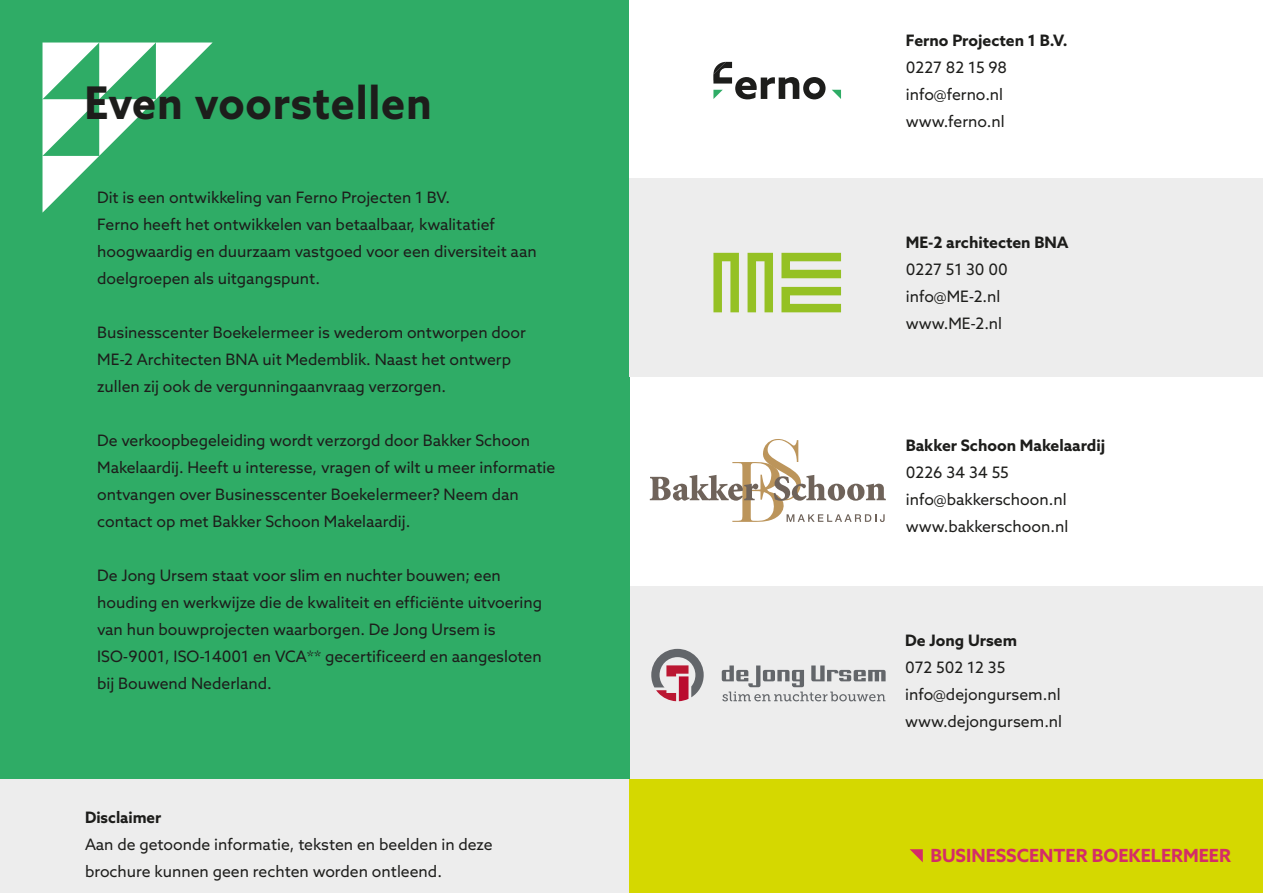
<style>
.page{position:relative;width:1263px;height:893px;background:#fff}
.page>*{position:absolute;margin:0;border:0;box-sizing:border-box;transform-origin:0 0}
.t1{font:700 45px "Azo Sans";letter-spacing:.02em;color:#1d1d1b;scale:.96 1}
.t2{font:700 18.15px "Azo Sans";color:#d42c67}
.t3{font:15.75px/27px "Azo Sans";color:#1d1d1b}
.t4{font:700 15.75px "Azo Sans";color:#1d1d1b}
</style>
<div class="page">
<svg style="left:650px;top:439px;width:236px;height:83px"></svg>
<div style="left:0;top:669px;width:630px;height:224px;background:#ededed"></div>
<div style="left:630px;top:779px;width:633px;height:114px;background:#d5d800"></div>
<div style="left:0;top:0;width:630px;height:779px;background:#2fac66"></div>
<svg style="left:43px;top:43px;width:169px;height:169px"></svg>
<div style="left:630px;top:178px;width:633px;height:198px;background:#ededed"></div>
<svg style="left:781px;top:253px;width:60px;height:25px"></svg>
<svg style="left:781px;top:287px;width:60px;height:25px"></svg>
<svg style="left:747px;top:253px;width:26px;height:59px"></svg>
<svg style="left:713px;top:253px;width:26px;height:59px"></svg>
<svg style="left:713px;top:62px;width:112px;height:37px"></svg>
<svg style="left:832px;top:90px;width:9px;height:9px"></svg>
<svg style="left:910px;top:849px;width:13px;height:13px"></svg>
<div style="left:630px;top:586px;width:633px;height:193px;background:#ededed"></div>
<svg style="left:651px;top:649px;width:53px;height:52px"></svg>
<svg style="left:722px;top:665px;width:163px;height:36px"></svg>
<h1 class="t1" style="left:85px;top:73px;width:363px">Even voorstellen</h1>
<p class="t3" style="left:97px;top:183px;width:441px">Dit is een ontwikkeling van Ferno Projecten 1 BV.<br>Ferno heeft het ontwikkelen van betaalbaar, kwalitatief hoogwaardig en duurzaam vastgoed voor een diversiteit aan doelgroepen als uitgangspunt.</p>
<p class="t3" style="left:97px;top:318px;width:430px">Businesscenter Boekelermeer is wederom ontworpen door<br>ME-2 Architecten BNA uit Medemblik. Naast het ontwerp zullen zij ook de vergunningaanvraag verzorgen.</p>
<p class="t3" style="left:97px;top:426px;width:460px">De verkoopbegeleiding wordt verzorgd door Bakker Schoon Makelaardij. Heeft u interesse, vragen of wilt u meer informatie ontvangen over Businesscenter Boekelermeer? Neem dan contact op met Bakker Schoon Makelaardij.</p>
<p class="t3" style="left:97px;top:561px;width:446px">De Jong Ursem staat voor slim en nuchter bouwen; een houding en werkwijze die de kwaliteit en efficiënte uitvoering van hun bouwprojecten waarborgen. De Jong Ursem is ISO-9001, ISO-14001 en VCA** gecertificeerd en aangesloten bij Bouwend Nederland.</p>
<p class="t4" style="left:85px;top:807px;width:78px">Disclaimer</p>
<p class="t3" style="left:85px;top:830px;width:409px">Aan de getoonde informatie, teksten en beelden in deze brochure kunnen geen rechten worden ontleend.</p>
<p class="t4" style="left:906px;top:30px;width:163px">Ferno Projecten 1 B.V.</p>
<p class="t3" style="left:906px;top:54px;width:103px">0227 82 15 98 info@ferno.nl www.ferno.nl</p>
<p class="t4" style="left:906px;top:232px;width:164px">ME-2 architecten BNA</p>
<p class="t3" style="left:906px;top:256px;width:104px">0227 51 30 00 info@ME-2.nl www.ME-2.nl</p>
<p class="t4" style="left:906px;top:435px;width:201px">Bakker Schoon Makelaardij</p>
<p class="t3" style="left:906px;top:459px;width:164px">0226 34 34 55 info@bakkerschoon.nl www.bakkerschoon.nl</p>
<p class="t4" style="left:905px;top:630px;width:113px">De Jong Ursem</p>
<p class="t3" style="left:905px;top:653px;width:159px">072 502 12 35 info@dejongursem.nl www.dejongursem.nl</p>
<p class="t2" style="left:930px;top:844px;width:302px">BUSINESSCENTER BOEKELERMEER</p>
</div>
